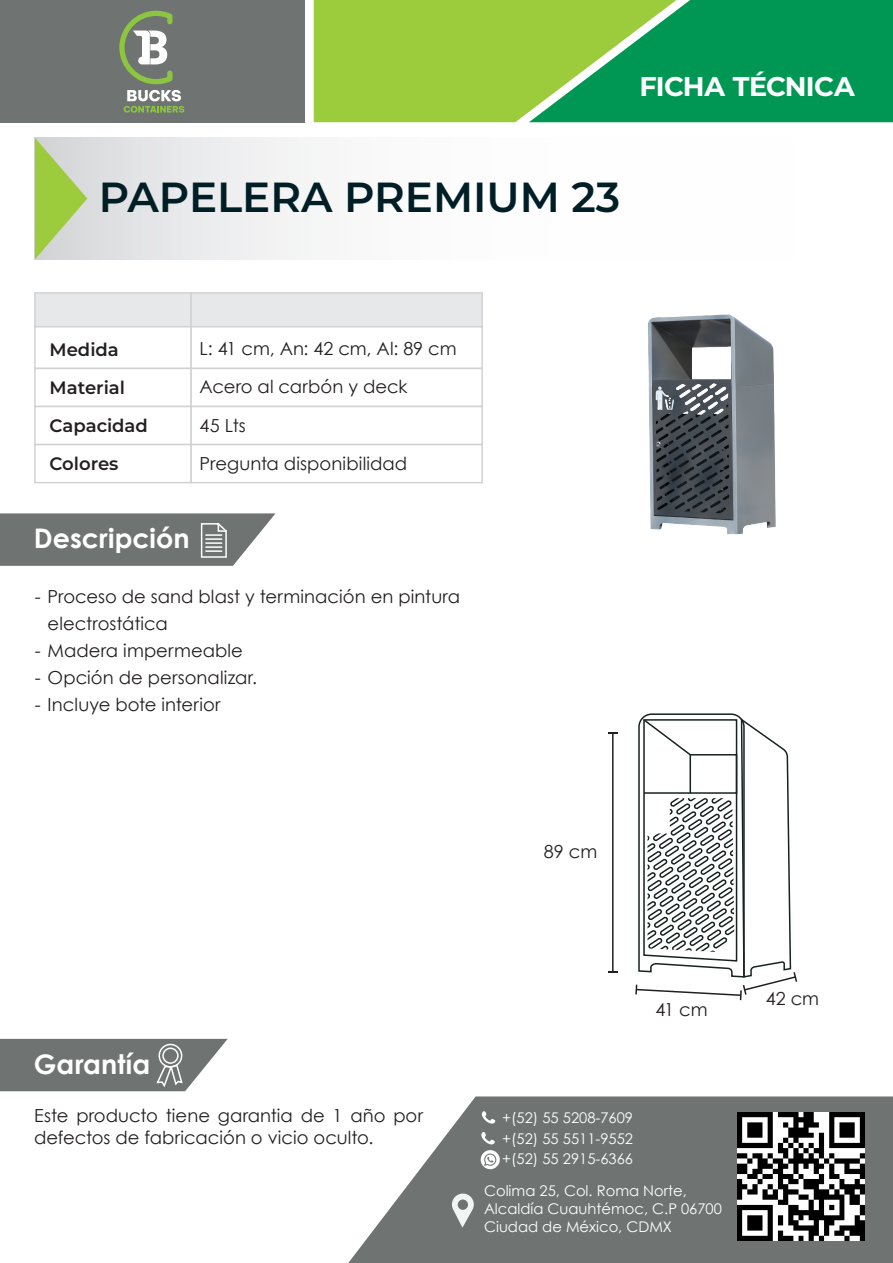
<style>
.page{position:relative;width:893px;height:1263px;background:#fff}
.page>*{position:absolute;margin:0;border:0;box-sizing:border-box;transform-origin:0 0}
.t1{font:100 42px "Montserrat";color:#001e25}
.t2{font:700 27px "Century Gothic";color:#fff}
.t3{font:100 27px "Montserrat";letter-spacing:-.025em;color:#fff}
.t4{font:18px/38.2px "Century Gothic";letter-spacing:.005em;color:#231f20}
.t5{font:100 18px/38.1px "Montserrat";color:#231f20}
.t6{font:14.7px/20.1px "Century Gothic";color:#fff;text-align:justify}
</style>
<div class="page">
<div style="left:0;top:0;width:305px;height:122px;background:#6f7473"></div>
<svg style="left:124px;top:90px;width:60px;height:23px"></svg>
<svg style="left:119px;top:11px;width:53px;height:73px"></svg>
<svg style="left:314px;top:0;width:579px;height:122px;background:#51b24b"></svg>
<div style="left:34px;top:292px;width:158px;height:35px;background:#e7e8e9;border:2px solid #d1d2d4"></div>
<div style="left:190px;top:292px;width:293px;height:35px;background:#e7e8e9;border:2px solid #d1d2d4"></div>
<div style="left:34px;top:326px;width:158px;height:43px;background:#fff;border:2px solid #d1d2d4"></div>
<div style="left:190px;top:326px;width:293px;height:43px;background:#fff;border:2px solid #d1d2d4"></div>
<div style="left:34px;top:368px;width:158px;height:39px;background:#fff;border:2px solid #d1d2d4"></div>
<div style="left:190px;top:368px;width:293px;height:39px;background:#fff;border:2px solid #d1d2d4"></div>
<div style="left:34px;top:406px;width:158px;height:39px;background:#fff;border:2px solid #d1d2d4"></div>
<div style="left:190px;top:406px;width:293px;height:39px;background:#fff;border:2px solid #d1d2d4"></div>
<div style="left:34px;top:444px;width:158px;height:39px;background:#fff;border:2px solid #d1d2d4"></div>
<div style="left:190px;top:444px;width:293px;height:39px;background:#fff;border:2px solid #d1d2d4"></div>
<div style="left:35px;top:138px;width:847px;height:121px;background:linear-gradient(to right,#e7e7e9,#fff)"></div>
<svg style="left:35px;top:138px;width:52px;height:121px;background:#b9d189"></svg>
<svg style="left:0;top:513px;width:275px;height:53px;background:#7e8281"></svg>
<svg style="left:0;top:1039px;width:228px;height:52px;background:#7e8382"></svg>
<div style="left:159px;top:1044px;width:23px;height:23px;border:2px solid #fff;border-radius:50%"></div>
<div style="left:162px;top:1047px;width:17px;height:17px;border:2px solid #fff;border-radius:50%"></div>
<svg style="left:348px;top:1096px;width:545px;height:167px;background:#848887"></svg>
<svg style="left:481px;top:1150px;width:19px;height:19px"></svg>
<svg style="left:481px;top:1132px;width:14px;height:12px"></svg>
<svg style="left:482px;top:1111px;width:13px;height:13px"></svg>
<svg style="left:452px;top:1193px;width:22px;height:34px"></svg>
<img style="left:737px;top:1113px;width:128px;height:127px">
<img style="left:648px;top:314px;width:128px;height:221px">
<hr style="left:612px;top:733px;width:2px;height:239px;background:#231f20">
<svg style="left:608px;top:971px;width:10px;height:2px"></svg>
<svg style="left:608px;top:732px;width:10px;height:2px"></svg>
<svg style="left:635px;top:713px;width:162px;height:287px"></svg>
<h2 class="t3" style="left:639px;top:69px;width:217px">FICHA TÉCNICA</h2>
<h1 class="t1" style="left:99px;top:169px;width:523px">PAPELERA PREMIUM 23</h1>
<p class="t5" style="left:50px;top:330px;width:71px">Medida</p>
<p class="t5" style="left:50px;top:368px;width:77px">Material</p>
<p class="t5" style="left:50px;top:406px;width:100px">Capacidad<br>Colores</p>
<p class="t4" style="left:200px;top:330px;width:259px">L: 41 cm, An: 42 cm, Al: 89 cm<br>Acero al carbón y deck<br>45 Lts<br>Pregunta disponibilidad</p>
<h2 class="t2" style="left:34px;top:518px;width:157px">Descripción</h2>
<p class="t4" style="left:48px;top:582px;width:414px;line-height:27px;text-indent:-13px">- Proceso de sand blast y terminación en pintura electrostática</p>
<p class="t4" style="left:35px;top:631px;width:210px">- Madera impermeable</p>
<p class="t4" style="left:35px;top:658px;width:224px">- Opción de personalizar.</p>
<p class="t4" style="left:35px;top:685px;width:187px">- Incluye bote interior</p>
<p class="t4" style="left:544px;top:832px;width:55px">89 cm</p>
<h2 class="t2" style="left:34px;top:1043px;width:118px">Garantía</h2>
<p class="t4" style="left:655px;top:990px;width:54px">41 cm</p>
<p class="t4" style="left:766px;top:979px;width:55px">42 cm</p>
<p class="t4" style="left:34px;top:1104px;width:391px;line-height:21.6px">Este producto tiene garantia de 1 año por defectos de fabricación o vicio oculto.</p>
<p class="t6" style="left:502px;top:1108px;width:132px">+(52) 55 5208-7609 +(52) 55 5511-9552 +(52) 55 2915-6366</p>
<p class="t6" style="left:484px;top:1182px;width:239px;line-height:17.7px;text-align:left">Colima 25, Col. Roma Norte,<br>Alcaldía Cuauhtémoc, C.P 06700<br>Ciudad de México, CDMX</p>
</div>
